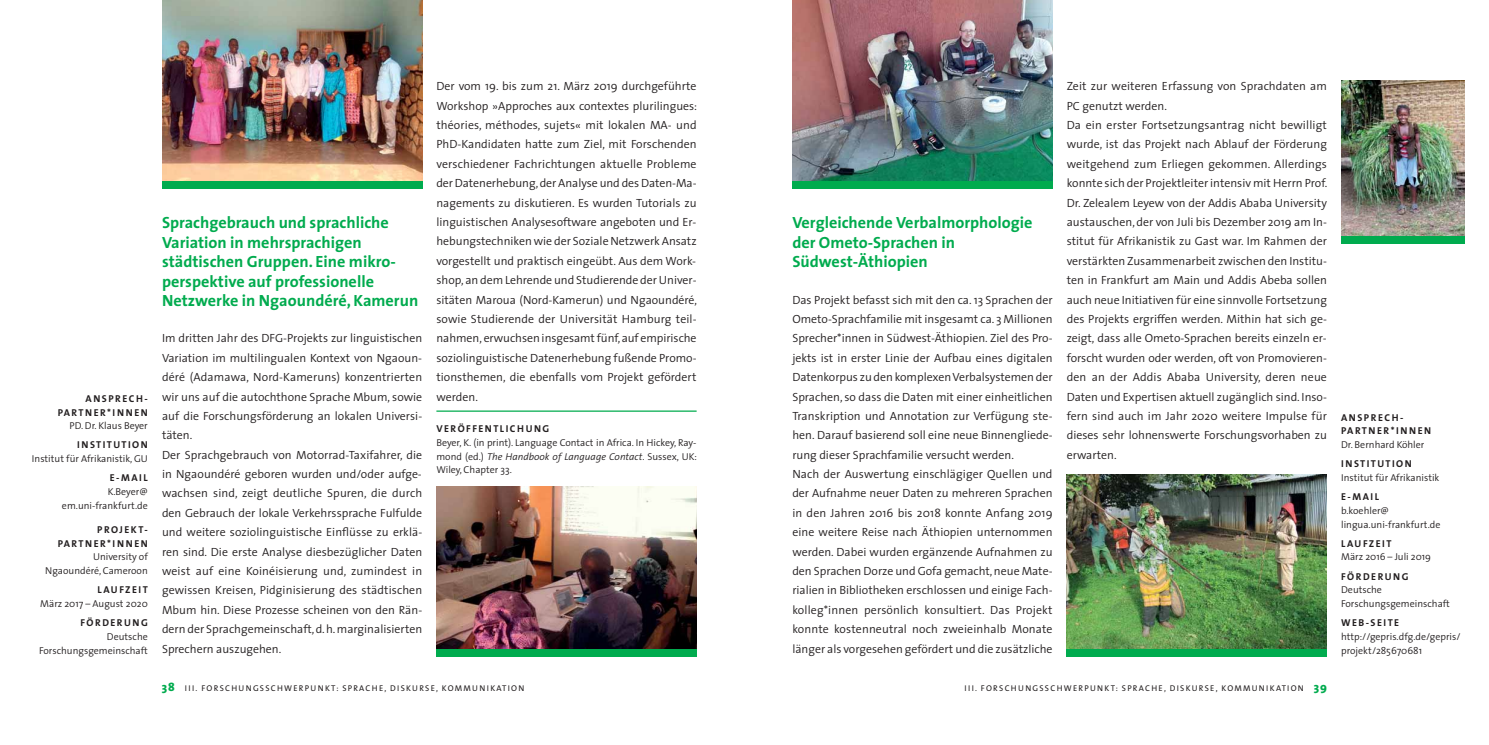
<style>
.page{position:relative;width:1489px;height:745px;background:#fff}
.page>*{position:absolute;margin:0;border:0;box-sizing:border-box;transform-origin:0 0}
.t1{font:700 16.25px/19.4px "The Sans";color:#00ab4e}
.t2{font:300 11.88px/19.4px "The Sans";color:#231f20}
.t3{font:300 10px/13.8px "The Sans";color:#231f20}
.t4{font:700 10px/13.8px "The Sans";letter-spacing:.15em;color:#231f20;text-align:right}
.t5{font:8.38px "The Sans";letter-spacing:.15em;color:#231f20}
.s1{font-style:italic}
.s2{font-weight:800;font-size:11.88px;color:#00ab4e}
</style>
<div class="page">
<img style="left:162px;top:0;width:260px;height:181px">
<img style="left:792px;top:0;width:260px;height:181px">
<div style="left:792px;top:181px;width:260px;height:7px;background:#00ab4e"></div>
<hr style="left:436px;top:410px;width:260px;height:1px;background:#00ab4e">
<div style="left:162px;top:181px;width:260px;height:7px;background:#00ab4e"></div>
<img style="left:1066px;top:474px;width:260px;height:175px">
<div style="left:1066px;top:649px;width:260px;height:7px;background:#00ab4e"></div>
<img style="left:436px;top:486px;width:260px;height:162px">
<div style="left:436px;top:648px;width:260px;height:8px;background:#00ab4e"></div>
<img style="left:1341px;top:81px;width:122px;height:155px">
<div style="left:1340px;top:236px;width:123px;height:7px;background:#00ab4e"></div>
<p class="t4" style="left:58px;top:392px;width:92px">ANSPRECH-<br>PARTNER*INNEN</p>
<p class="t3" style="left:70px;top:420px;width:80px">PD. Dr. Klaus Beyer</p>
<p class="t4" style="left:77px;top:439px;width:72px">INSTITUTION</p>
<p class="t3" style="left:32px;top:452px;width:117px">Institut für Afrikanistik, GU</p>
<p class="t4" style="left:110px;top:471px;width:40px">E-MAIL</p>
<p class="t3" style="left:62px;top:485px;width:87px;text-align:right">K.Beyer@ em.uni-frankfurt.de</p>
<p class="t4" style="left:58px;top:523px;width:92px">PROJEKT-<br>PARTNER*INNEN</p>
<p class="t3" style="left:45px;top:551px;width:104px;text-align:right">University of<br>Ngaoundéré, Cameroon</p>
<p class="t4" style="left:97px;top:583px;width:52px">LAUFZEIT</p>
<p class="t3" style="left:40px;top:597px;width:109px">März 2017 – August 2020</p>
<p class="t4" style="left:80px;top:616px;width:69px">FÖRDERUNG</p>
<p class="t3" style="left:39px;top:630px;width:110px;text-align:right">Deutsche<br>Forschungsgemeinschaft</p>
<h1 class="t1" style="left:162px;top:215px;width:258px">Sprachgebrauch und sprachliche<br>Variation in mehrsprachigen städtischen Gruppen. Eine mikro&shy;perspektive auf professionelle<br>Netzwerke in Ngaoundéré, Kamerun</h1>
<p class="t2" style="left:162px;top:329px;width:262px">Im dritten Jahr des DFG-Projekts zur linguistischen Variation im multilingualen Kontext von Ngaoun&shy;dé ré (Adamawa, Nord-Kameruns) konzentrierten wir uns auf die autochthone Sprache Mbum, sowie auf die Forschungsförderung an lokalen Universi&shy;täten.<br>Der Sprachgebrauch von Motorrad-Taxifahrer, die in Ngaoundéré geboren wurden und/oder aufge&shy;wachsen sind, zeigt deutliche Spuren, die durch den Gebrauch der lokale Verkehrssprache Fulfulde und weitere soziolinguistische Einflüsse zu erklä&shy;ren sind. Die erste Analyse diesbezüglicher Daten weist auf eine Koinéisierung und, zumindest in gewissen Kreisen, Pidginisierung des städtischen Mbum hin. Diese Prozesse scheinen von den Rän&shy;dern der Sprach gemeinschaft, d.h. marginalisierten Sprechern auszugehen.</p>
<p class="t2" style="left:436px;top:78px;width:262px;text-align:justify">Der vom 19. bis zum 21. März 2019 durchgeführte Workshop »Approches aux contextes plurilingues: théories, méthodes, sujets« mit lokalen MA- und PhD-Kandidaten hatte zum Ziel, mit Forschenden verschiedener Fachrichtungen aktuelle Probleme der Datenerhebung, der Analyse und des Daten-Ma&shy;nagements zu diskutieren. Es wurden Tutorials zu linguistischen Analysesoftware angeboten und Er&shy;hebungstechniken wie der Soziale Netzwerk Ansatz vorgestellt und praktisch eingeübt. Aus dem Work&shy;shop, an dem Lehrende und Studierende der Univer - sitäten Maroua (Nord-Kamerun) und Ngaoundéré, sowie Studierende der Universität Hamburg teil&shy;nahmen, erwuchsen insgesamt fünf, auf empirische soziolinguistische Datenerhebung fußende Promo&shy;tionsthemen, die ebenfalls vom Projekt gefördert werden.</p>
<p class="t4" style="left:436px;top:422px;width:114px">VERÖFFENTLICHUNG</p>
<p class="t3" style="left:436px;top:436px;width:262px;text-align:justify">Beyer, K. (in print). Language Contact in Africa. In Hickey, Ray&shy;mond (ed.) <span class="s1">The Handbook of Language Contact.</span> Sussex, UK:<br>Wiley, Chapter 33.</p>
<p class="t5" style="left:162px;top:684px;width:364px"><span class="s2">38</span> III. FORSCHUNGSSCHWERPUNKT: SPRACHE, DISKURSE, KOMMUNIKATION</p>
<h1 class="t1" style="left:792px;top:215px;width:242px">Vergleichende Verbalmorphologie der Ometo-Sprachen in<br>Südwest-Äthiopien</h1>
<p class="t2" style="left:792px;top:291px;width:262px">Das Projekt befasst sich mit den ca. 13 Sprachen der Ometo-Sprachfamilie mit insgesamt ca. 3 Millionen Sprecher*innen in Südwest-Äthiopien. Ziel des Pro&shy;jekts ist in erster Linie der Aufbau eines digitalen Datenkorpus zu den komplexen Verbalsystemen der Sprachen, so dass die Daten mit einer einheitlichen Transkription und Annotation zur Verfügung ste&shy;hen. Darauf basierend soll eine neue Binnengliede&shy;rung dieser Sprachfamilie versucht werden.<br>Nach der Auswertung einschlägiger Quellen und der Aufnahme neuer Daten zu mehreren Sprachen in den Jahren 2016 bis 2018 konnte Anfang 2019 eine weitere Reise nach Äthiopien unternommen werden. Dabei wurden ergänzende Aufnahmen zu den Sprachen Dorze und Gofa gemacht, neue Mate&shy;rialien in Bibliotheken erschlossen und einige Fach&shy;kolleg*innen persönlich konsultiert. Das Projekt konnte kostenneutral noch zweieinhalb Monate länger als vorgesehen gefördert und die zusätzliche</p>
<p class="t2" style="left:1066px;top:78px;width:262px">Zeit zur weiteren Erfassung von Sprachdaten am PC genutzt werden.<br>Da ein erster Fortsetzungsantrag nicht bewilligt wurde, ist das Projekt nach Ablauf der Förderung weitgehend zum Erliegen gekommen. Allerdings konnte sich der Projektleiter intensiv mit Herrn Prof.<br>Dr. Zelealem Leyew von der Addis Ababa University austauschen, der von Juli bis Dezember 2019 am In&shy;stitut für Afrikanistik zu Gast war. Im Rahmen der verstärkten Zusammenarbeit zwischen den Institu&shy;ten in Frankfurt am Main und Addis Abeba sollen auch neue Initiativen für eine sinnvolle Fortsetzung des Projekts ergriffen werden. Mithin hat sich ge&shy;zeigt, dass alle Ometo-Sprachen bereits einzeln er&shy;forscht wurden oder werden, oft von Promovieren&shy;den an der Addis Ababa University, deren neue Daten und Expertisen aktuell zugänglich sind. Inso&shy;fern sind auch im Jahr 2020 weitere Impulse für dieses sehr lohnenswerte Forschungsvorhaben zu erwarten.</p>
<p class="t5" style="left:964px;top:684px;width:364px">III. FORSCHUNGSSCHWERPUNKT: SPRACHE, DISKURSE, KOMMUNIKATION <span class="s2">39</span></p>
<p class="t4" style="left:1340px;top:411px;width:92px;text-align:left">ANSPRECH-<br>PARTNER*INNEN</p>
<p class="t3" style="left:1340px;top:438px;width:85px">Dr. Bernhard Köhler</p>
<p class="t4" style="left:1340px;top:457px;width:72px">INSTITUTION</p>
<p class="t3" style="left:1340px;top:471px;width:100px">Institut für Afrikanistik</p>
<p class="t4" style="left:1340px;top:490px;width:40px">E-MAIL</p>
<p class="t3" style="left:1340px;top:504px;width:101px">b.koehler@ lingua.uni-frankfurt.de</p>
<p class="t4" style="left:1340px;top:537px;width:52px">LAUFZEIT</p>
<p class="t3" style="left:1340px;top:551px;width:91px">März 2016 – Juli 2019</p>
<p class="t4" style="left:1340px;top:570px;width:69px">FÖRDERUNG</p>
<p class="t3" style="left:1340px;top:583px;width:110px">Deutsche<br>Forschungsgemeinschaft</p>
<p class="t4" style="left:1340px;top:616px;width:59px">WEB-SEITE</p>
<p class="t3" style="left:1340px;top:630px;width:121px">http://gepris.dfg.de/gepris/ projekt/285670681</p>
</div>
